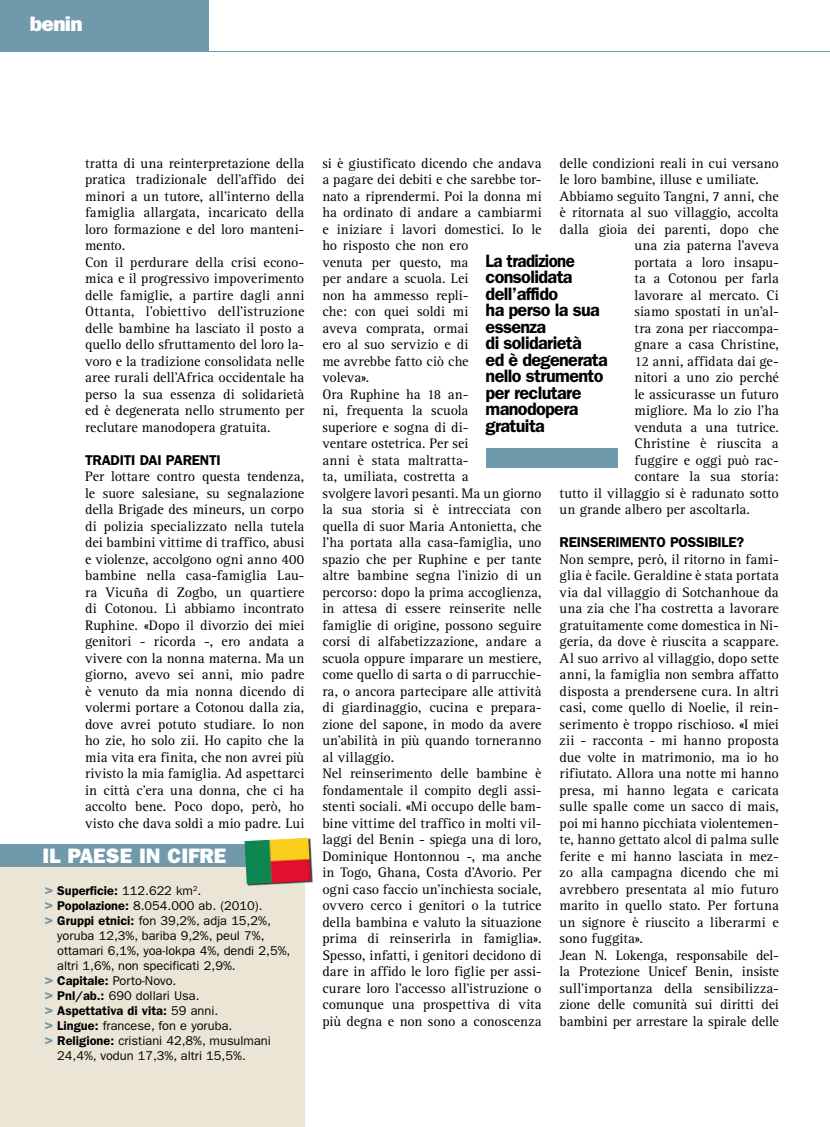
<style>
.page{position:relative;width:830px;height:1127px;background:#fff}
.page>*{position:absolute;margin:0;border:0;box-sizing:border-box;transform-origin:0 0}
.t1{font:21px "ITC Franklin Gothic Std Hvy";color:#fff}
.t2{font:600 18px/16.5px "ITC Franklin Gothic Std";letter-spacing:-.035em;color:#000;scale:.94 1}
.t3{font:14.25px/16.5px "Rotis Serif";color:#000}
.t4{font:600 14.25px "ITC Franklin Gothic Std";letter-spacing:-.02em;color:#000}
.t5{font:14.25px "Rotis Serif";letter-spacing:.02em;color:#000}
.t6{font:12.75px "ITC Franklin Gothic Std";color:#000}
.t7{font:600 12.75px "ITC Franklin Gothic Std";color:#000}
.s1{font-size:15px;color:#7199ac}
.s2{font-weight:400}
.s3{font-weight:600;font-size:15px;color:#7199ac}
.s4{font-weight:600}
</style>
<div class="page">
<hr style="left:0;top:51px;width:829px;height:1px;background:#7199ac">
<div style="left:0;top:862px;width:305px;height:265px;background:#ebe5d6"></div>
<div style="left:0;top:844px;width:305px;height:23px;background:#7199ac"></div>
<div style="left:245px;top:838px;width:67px;height:48px;background:#000;opacity:.75"></div>
<img style="left:244px;top:838px;width:66px;height:46px">
<div style="left:485px;top:448px;width:132px;height:19px;background:#7199ac"></div>
<div style="left:0;top:0;width:208px;height:51px;background:#7199ac"></div>
<h1 class="t1" style="left:30px;top:12px;width:54px">benin</h1>
<p class="t3" style="left:85px;top:155px;width:221px">tratta di una reinterpretazione della pratica tradizionale dell’affido dei minori a un tutore, all’interno della famiglia allargata, incaricato della loro formazione e del loro manteni&shy;mento.<br>Con il perdurare della crisi econo&shy;mica e il progressivo impoverimento delle famiglie, a partire dagli anni Ottanta, l’obiettivo dell’istruzione delle bambine ha lasciato il posto a quello dello sfruttamento del loro la&shy;voro e la tradizione consolidata nelle aree rurali dell’Africa occidentale ha perso la sua essenza di solidarietà ed è degenerata nello strumento per reclutare manodopera gratuita.</p>
<p class="t4" style="left:85px;top:451px;width:137px">TRADITI DAI PARENTI</p>
<p class="t3" style="left:85px;top:469px;width:221px;text-align:justify">Per lottare contro questa tendenza, le suore salesiane, su segnalazione della Brigade des mineurs, un corpo di polizia specializzato nella tutela dei bambini vittime di traffico, abusi e violenze, accolgono ogni anno 400 bambine nella casa-famiglia Lau&shy;ra Vicuña di Zogbo, un quartiere di Cotonou. Lì abbiamo incontrato Ruphine. «Dopo il divorzio dei miei genitori - ricorda -, ero andata a vivere con la nonna materna. Ma un giorno, avevo sei anni, mio padre è venuto da mia nonna dicendo di volermi portare a Cotonou dalla zia, dove avrei potuto studiare. Io non ho zie, ho solo zii. Ho capito che la mia vita era finita, che non avrei più rivisto la mia famiglia. Ad aspettarci in città c’era una donna, che ci ha accolto bene. Poco dopo, però, ho visto che dava soldi a mio padre. Lui</p>
<h1 class="t1" style="left:42px;top:844px;width:185px">IL PAESE IN CIFRE</h1>
<p class="t7" style="left:44px;top:883px;width:158px"><span class="s1">&gt;</span> Superficie: <span class="s2">112.622 km</span><sup>2</sup><span class="s2">.</span></p>
<p class="t6" style="left:44px;top:898px;width:219px"><span class="s3">&gt;</span> <span class="s4">Popolazione:</span> 8.054.000 ab. (2010).</p>
<p class="t6" style="left:44px;top:913px;width:228px"><span class="s3">&gt;</span> <span class="s4">Gruppi etnici:</span> fon 39,2%, adja 15,2%,</p>
<p class="t6" style="left:57px;top:928px;width:209px">yoruba 12,3%, bariba 9,2%, peul 7%,</p>
<p class="t6" style="left:57px;top:943px;width:234px">ottamari 6,1%, yoa-lokpa 4%, dendi 2,5%,</p>
<p class="t6" style="left:57px;top:958px;width:180px">altri 1,6%, non specificati 2,9%.</p>
<p class="t6" style="left:44px;top:973px;width:133px"><span class="s3">&gt;</span> <span class="s4">Capitale:</span> Porto-N ovo.</p>
<p class="t6" style="left:44px;top:988px;width:156px"><span class="s3">&gt;</span> <span class="s4">Pnl/ab.:</span> 690 dollari Usa.</p>
<p class="t7" style="left:44px;top:1003px;width:175px"><span class="s1">&gt;</span> Aspettativa di vita: <span class="s2">59 anni.</span></p>
<p class="t6" style="left:44px;top:1018px;width:189px"><span class="s3">&gt;</span> <span class="s4">Lingue:</span> francese, fon e yoruba.</p>
<p class="t6" style="left:44px;top:1033px;width:228px"><span class="s3">&gt;</span> <span class="s4">Religione:</span> cristiani 42,8%, musulmani</p>
<p class="t6" style="left:57px;top:1048px;width:190px">24,4%, vodun 17,3%, altri 15,5%.</p>
<p class="t3" style="left:322px;top:155px;width:221px">si è giustificato dicendo che andava a pagare dei debiti e che sarebbe tor&shy;nato a riprendermi. Poi la donna mi ha ordinato di andare a cambiarmi e iniziare i lavori domestici. Io le ho risposto che non ero<br>venuta per questo, ma<br>per andare a scuola. Lei<br>non ha ammesso repli-<br>che: con quei soldi mi<br>aveva comprata, ormai<br>ero al suo servizio e di<br>me avrebbe fatto ciò che<br>voleva».<br>Ora Ruphine ha 18 an-<br>ni, frequenta la scuola<br>superiore e sogna di di-<br>ventare ostetrica. Per sei<br>anni è stata maltratta-<br>ta, umiliata, costretta a<br>svolgere lavori pesanti. Ma un giorno la sua storia si è intrecciata con quella di suor Maria Antonietta, che l’ha portata alla casa-famiglia, uno spazio che per Ruphine e per tante altre bambine segna l’inizio di un percorso: dopo la prima accoglienza, in attesa di essere reinserite nelle famiglie di origine, possono seguire corsi di alfabetizzazione, andare a scuola oppure imparare un mestiere, come quello di sarta o di parrucchie&shy;ra, o ancora partecipare alle attività di giardinaggio, cucina e prepara&shy;zione del sapone, in modo da avere un’abilità in più quando torneranno al villaggio.<br>Nel reinserimento delle bambine è fondamentale il compito degli assi&shy;stenti sociali. «Mi occupo delle bam&shy;bine vittime del traffico in molti vil&shy;laggi del Benin - spiega una di loro,<br>Dominique Hontonnou -, ma anche in Togo, Ghana, Costa d’Avorio. Per ogni caso faccio un’inchiesta sociale, ovvero cerco i genitori o la tutrice della bambina e valuto la situazione prima di reinserirla in famiglia».<br>Spesso, infatti, i genitori decidono di dare in affido le loro figlie per assi&shy;curare loro l’accesso all’istruzione o comunque una prospettiva di vita più degna e non sono a conoscenza</p>
<p class="t3" style="left:559px;top:155px;width:221px">delle condizioni reali in cui versano</p>
<p class="t3" style="left:559px;top:171px;width:201px">le loro bambine, illuse e umiliate.</p>
<p class="t3" style="left:559px;top:188px;width:220px">Abbiamo seguito Tangni, 7 anni, che</p>
<p class="t3" style="left:559px;top:204px;width:220px">è ritornata al suo villaggio, accolta</p>
<p class="t3" style="left:559px;top:221px;width:221px">dalla gioia dei parenti, dopo che</p>
<p class="t3" style="left:634px;top:237px;width:146px">una zia paterna l’aveva</p>
<p class="t3" style="left:634px;top:254px;width:146px">portata a loro insapu-</p>
<p class="t3" style="left:634px;top:270px;width:146px">ta a Cotonou per farla</p>
<p class="t3" style="left:634px;top:287px;width:146px">lavorare al mercato. Ci</p>
<p class="t3" style="left:634px;top:303px;width:146px">siamo spostati in un’al-</p>
<p class="t3" style="left:634px;top:320px;width:146px">tra zona per riaccompa-</p>
<p class="t3" style="left:634px;top:336px;width:146px">gnare a casa Christine,</p>
<p class="t3" style="left:634px;top:353px;width:146px">12 anni, affidata dai ge-</p>
<p class="t3" style="left:634px;top:369px;width:146px">nitori a uno zio perché</p>
<p class="t3" style="left:634px;top:386px;width:146px">le assicurasse un futuro</p>
<p class="t3" style="left:634px;top:402px;width:146px">migliore. Ma lo zio l’ha</p>
<p class="t3" style="left:634px;top:419px;width:146px">venduta a una tutrice.</p>
<p class="t5" style="left:634px;top:435px;width:146px">Christine è riuscita a</p>
<p class="t3" style="left:634px;top:452px;width:146px">fuggire e oggi può rac-</p>
<p class="t3" style="left:634px;top:468px;width:146px">contare la sua storia:</p>
<p class="t3" style="left:559px;top:485px;width:220px">tutto il villaggio si è radunato sotto</p>
<p class="t3" style="left:559px;top:501px;width:192px">un grande albero per ascoltarla.</p>
<p class="t4" style="left:559px;top:534px;width:186px">REINSERIMENTO POSSIBILE?</p>
<p class="t3" style="left:559px;top:551px;width:221px">Non sempre, però, il ritorno in fami&shy;glia è facile. Geraldine è stata portata via dal villaggio di Sotchanhoue da una zia che l’ha costretta a lavorare gratuitamente come domestica in Ni&shy;geria, da dove è riuscita a scappare.<br>Al suo arrivo al villaggio, dopo sette anni, la famiglia non sembra affatto disposta a prendersene cura. In altri casi, come quello di Noelie, il rein&shy;serimento è troppo rischioso. «I miei zii - racconta - mi hanno proposta due volte in matrimonio, ma io ho rifiutato. Allora una notte mi hanno presa, mi hanno legata e caricata sulle spalle come un sacco di mais, poi mi hanno picchiata violentemen&shy;te, hanno gettato alcol di palma sulle ferite e mi hanno lasciata in mez&shy;zo alla campagna dicendo che mi avrebbero presentata al mio futuro marito in quello stato. Per fortuna un signore è riuscito a liberarmi e sono fuggita».<br>Jean N. Lokenga, responsabile del&shy;la Protezione Unicef Benin, insiste sull’importanza della sensibilizza&shy;zione delle comunità sui diritti dei bambini per arrestare la spirale delle</p>
<p class="t2" style="left:485px;top:252px;width:132px">La tradizione consolidata dell’affido<br>ha perso la sua essenza<br>di solidarietà<br>ed è degenerata nello strumento per reclutare manodopera gratuita</p>
</div>
